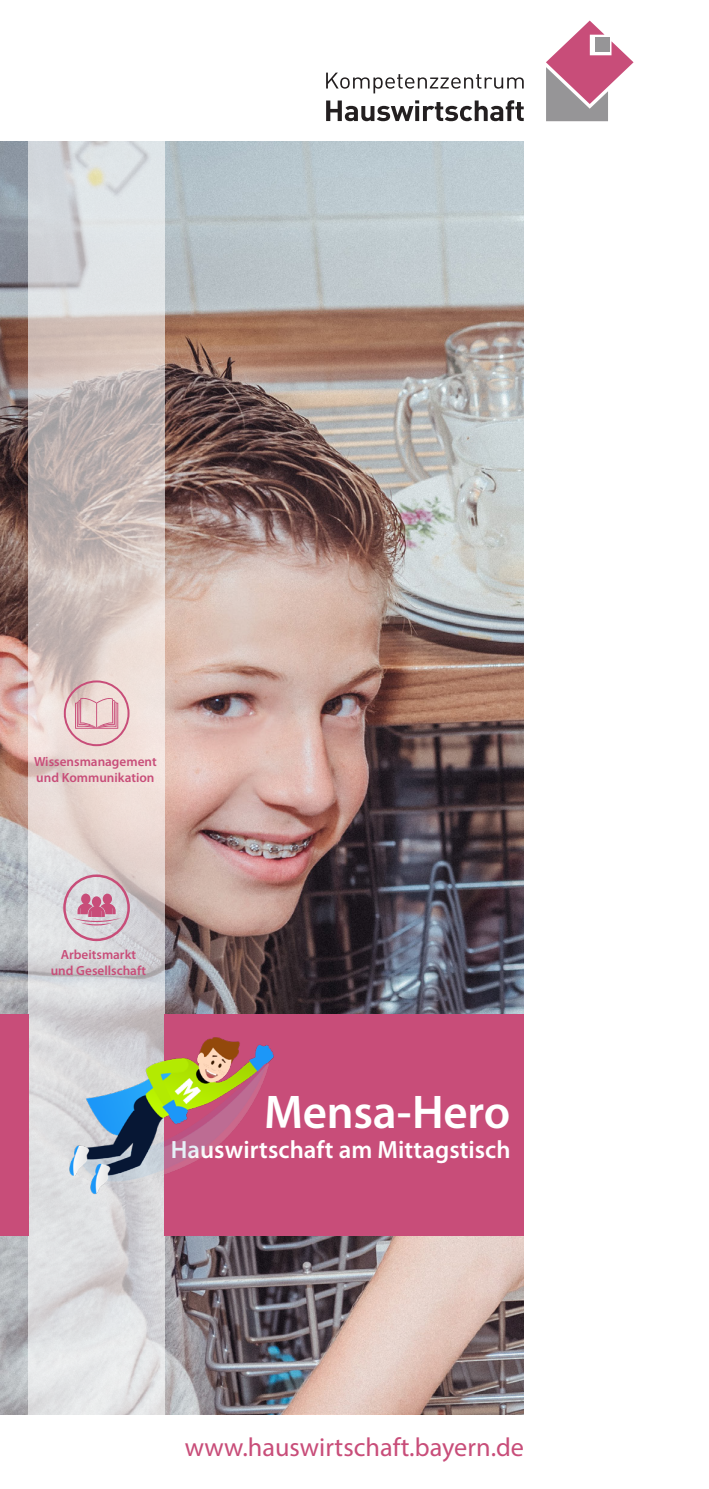
<style>
.page{position:relative;width:709px;height:1489px;background:#fff}
.page>*{position:absolute;margin:0;border:0;box-sizing:border-box;transform-origin:0 0}
.t1{font:600 47.5px "Myriad Pro";letter-spacing:-.005em;color:#fff}
.t2{font:26.25px "Myriad Pro";color:#c84d79}
.t3{font:600 25px "Myriad Pro";color:#fff}
.t4{font:600 13.25px/16px "Myriad Pro";color:#c84d79;text-align:center}
</style>
<div class="page">
<img style="left:0;top:142px;width:524px;height:1272px">
<svg style="left:28px;top:141px;width:136px;height:1274px;background:#d7cfce"></svg>
<div style="left:0;top:1013px;width:28px;height:222px;background:#c84d79"></div>
<div style="left:164px;top:1013px;width:360px;height:222px;background:#c84d79"></div>
<svg style="left:72px;top:893px;width:49px;height:32px;background:#d19db2"></svg>
<div style="left:63px;top:874px;width:67px;height:67px;border:2px solid #c84d79;border-radius:50%"></div>
<svg style="left:64px;top:680px;width:65px;height:66px;background:#e5c1c3"></svg>
<svg style="left:546px;top:21px;width:87px;height:100px"></svg>
<div style="left:594px;top:38px;width:15px;height:14px;background:#969597"></div>
<svg style="left:326px;top:100px;width:197px;height:21px"></svg>
<svg style="left:326px;top:73px;width:197px;height:20px"></svg>
<img style="left:38px;top:992px;width:254px;height:275px">
<p class="t4" style="left:34px;top:753px;width:124px;text-align:left">Wissensmanagement und Kommunikation</p>
<p class="t4" style="left:51px;top:946px;width:97px">Arbeitsmarkt und Gesellschaft</p>
<h1 class="t1" style="left:264px;top:1085px;width:248px">Mensa-Hero</h1>
<h3 class="t3" style="left:171px;top:1135px;width:341px">Hauswirtschaft am Mittagstisch</h3>
<h2 class="t2" style="left:185px;top:1430px;width:341px">www.hauswirtschaft.bayern.de</h2>
</div>
